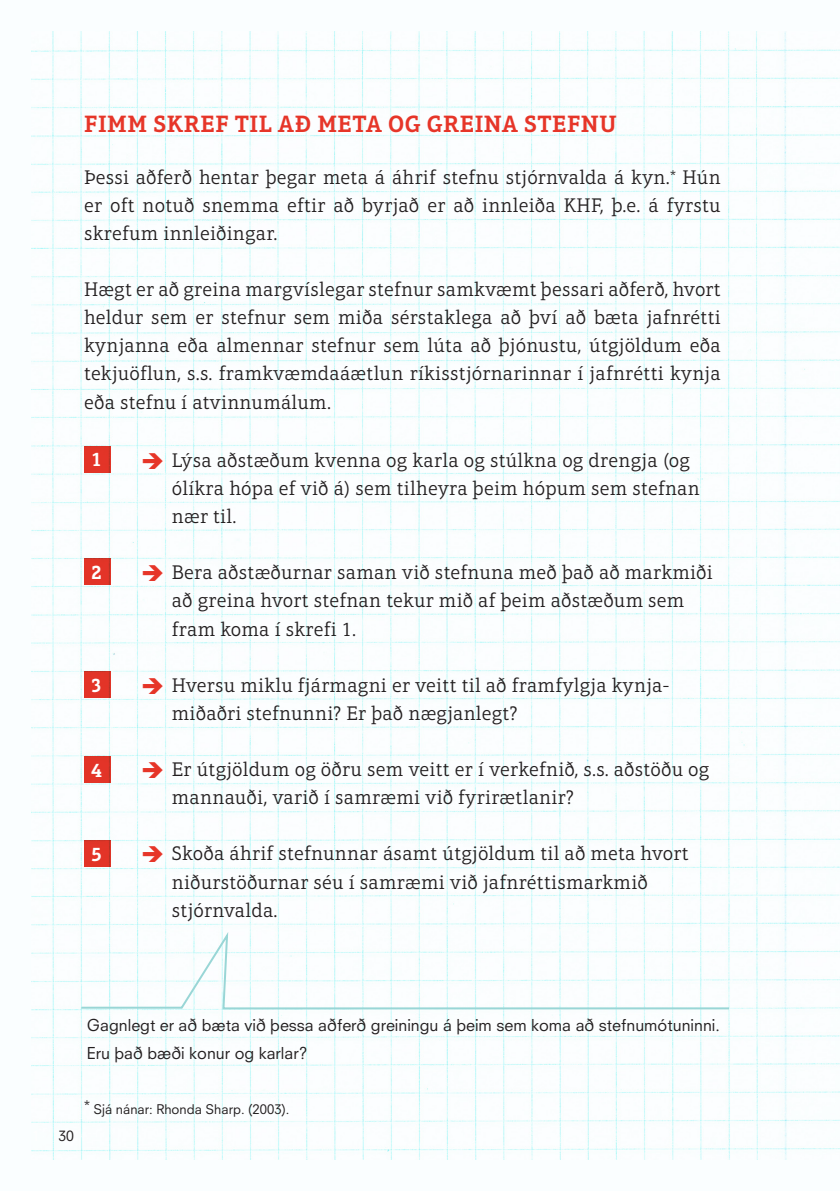
<style>
.page{position:relative;width:840px;height:1191px;background:#fff}
.page>*{position:absolute;margin:0;border:0;box-sizing:border-box;transform-origin:0 0}
.millifyrirsagnir{font:600 24px "Aptifer Slab LT Pro";letter-spacing:.025em;color:#e63528}
.Meginmál_-_2_linur{font:300 20px/28.2px "Aptifer Slab LT Pro";letter-spacing:.01em;color:#231f20}
.Meginmál{font:300 20px/28.2px "Aptifer Slab LT Pro";letter-spacing:.01em;color:#231f20;text-align:justify}
.Meginmál-2{font:600 20px "Aptifer Slab LT Pro";color:#fff}
.sans_sherif_letur{font:16px/28px "Neuzeit S";color:#231f20}
.t1{font:14px "Neuzeit S";color:#231f20}
.heimildir_í_texta{font:13px "Neuzeit S";color:#231f20}
.s1{color:#e63528}
</style>
<div class="page">
<img style="left:31px;top:31px;width:808px;height:1129px">
<hr style="left:839px;top:0;width:1px;height:30px;background:#fafeff">
<div style="left:0;top:0;width:839px;height:30px;background:#fafeff"></div>
<div style="left:0;top:1160px;width:839px;height:31px;background:#fafeff"></div>
<div style="left:0;top:0;width:30px;height:1175px;background:#fafeff"></div>
<svg style="left:79px;top:928px;width:651px;height:82px"></svg>
<div style="left:84px;top:446px;width:26px;height:27px;background:#e63528"></div>
<div style="left:84px;top:558px;width:26px;height:27px;background:#e63528"></div>
<div style="left:84px;top:671px;width:26px;height:27px;background:#e63528"></div>
<div style="left:84px;top:756px;width:26px;height:26px;background:#e63528"></div>
<div style="left:84px;top:840px;width:26px;height:27px;background:#e63528"></div>
<svg style="left:165px;top:581px;width:22px;height:1px"></svg>
<svg style="left:165px;top:693px;width:22px;height:1px"></svg>
<svg style="left:165px;top:778px;width:22px;height:1px"></svg>
<svg style="left:165px;top:862px;width:22px;height:1px"></svg>
<p class="millifyrirsagnir" style="left:84px;top:109px;width:534px">FIMM SKREF TIL AÐ META OG GREINA STEFNU</p>
<p class="Meginmál" style="left:84px;top:163px;width:638px">Þessi aðferð hentar þegar meta á áhrif stefnu stjórnvalda á kyn.<sup>*</sup> Hún er oft notuð snemma eftir að byrjað er að innleiða KHF, þ.e. á fyrstu skrefum innleiðingar.</p>
<p class="Meginmál" style="left:84px;top:275px;width:638px">Hægt er að greina margvíslegar stefnur samkvæmt þessari aðferð, hvort heldur sem er stefnur sem miða sérstaklega að því að bæta jafnrétti kynjanna eða almennar stefnur sem lúta að þjónustu, útgjöldum eða tekjuöflun, s.s. framkvæmdaáætlun ríkisstjórnarinnar í jafnrétti kynja eða stefnu í atvinnumálum.</p>
<p class="Meginmál-2" style="left:91px;top:448px;width:12px">1</p>
<p class="Meginmál-2" style="left:91px;top:560px;width:12px">2</p>
<p class="Meginmál-2" style="left:91px;top:673px;width:12px">3</p>
<p class="Meginmál-2" style="left:91px;top:758px;width:12px">4</p>
<p class="Meginmál-2" style="left:91px;top:842px;width:12px">5</p>
<p class="Meginmál_-_2_linur" style="left:172px;top:446px;width:529px;text-indent:-31px"><span class="s1">➔</span> Lýsa aðstæðum kvenna og karla og stúlkna og drengja (og ólíkra hópa ef við á) sem tilheyra þeim hópum sem stefnan nær til.</p>
<p class="Meginmál_-_2_linur" style="left:172px;top:558px;width:542px;text-indent:-31px"><span class="s1">➔</span> Bera aðstæðurnar saman við stefnuna með það að markmiði að greina hvort stefnan tekur mið af þeim aðstæðum sem fram koma í skrefi 1.</p>
<p class="Meginmál_-_2_linur" style="left:172px;top:671px;width:498px;text-indent:-31px"><span class="s1">➔</span> Hversu miklu fjármagni er veitt til að framfylgja kynja&shy;miðaðri stefnunni? Er það nægjanlegt?</p>
<p class="Meginmál_-_2_linur" style="left:172px;top:755px;width:539px;text-indent:-31px"><span class="s1">➔</span> Er útgjöldum og öðru sem veitt er í verkefnið, s.s. aðstöðu og mannauði, varið í samræmi við fyrirætlanir?</p>
<p class="Meginmál_-_2_linur" style="left:172px;top:839px;width:518px;text-indent:-31px"><span class="s1">➔</span> Skoða áhrif stefnunnar ásamt útgjöldum til að meta hvort niðurstöðurnar séu í samræmi við jafnréttismarkmið stjórnvalda.</p>
<p class="sans_sherif_letur" style="left:87px;top:1010px;width:634px">Gagnlegt er að bæta við þessa aðferð greiningu á þeim sem koma að stefnumótuninni.<br>Eru það bæði konur og karlar?</p>
<p class="t1" style="left:58px;top:1127px;width:17px">30</p>
<p class="heimildir_í_texta" style="left:84px;top:1101px;width:207px"><sup>*</sup> Sjá nánar: Rhonda Sharp. (2003).</p>
</div>
